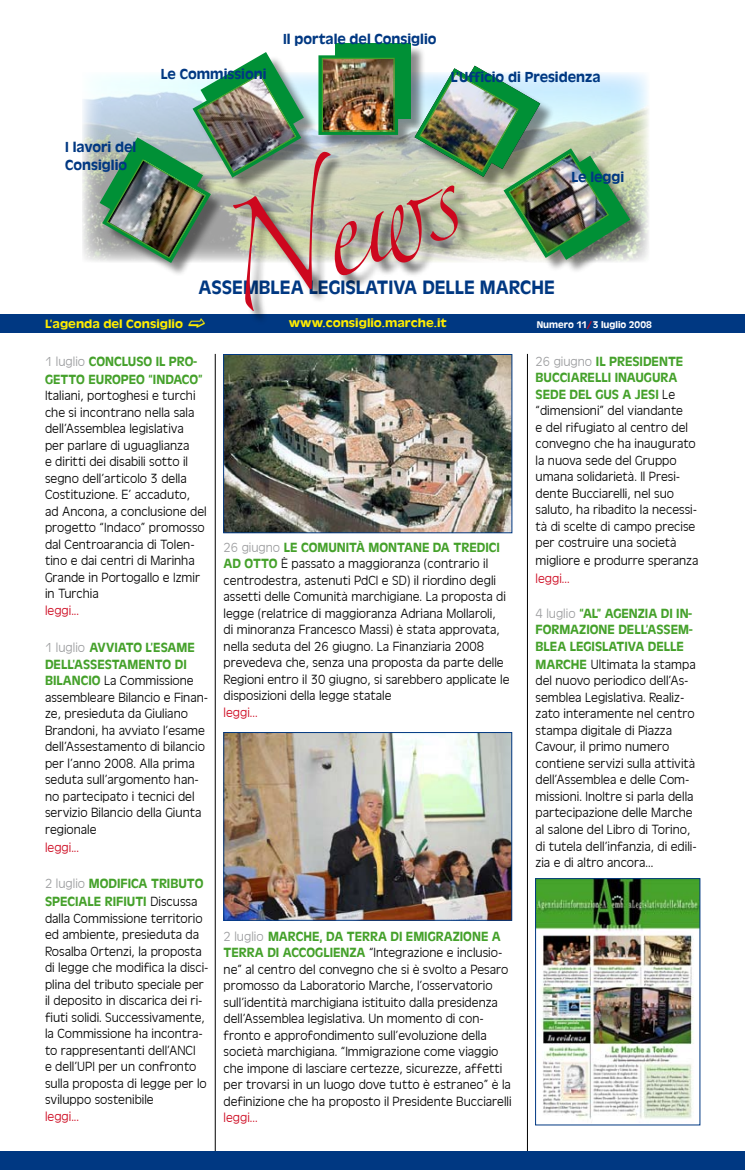
<style>
.page{position:relative;width:745px;height:1170px;background:#fff}
.page>*{position:absolute;margin:0;border:0;box-sizing:border-box;transform-origin:0 0}
.t1{font:86.25px "Zapfino";color:#cd071e;scale:.87 1}
.t2{font:500 20px "Antique Oli T";color:#003882}
.t3{font:500 15px/18px "Antique Oli T";color:#003882}
.t4{font:13.75px/16.5px "Antique Oli T Ligh";color:#000}
.t5{font:500 13.75px/16.5px "Antique Oli T";color:#45a12b}
.t6{font:13.75px "Antique Oli T Ligh";color:#cd071e}
.t7{font:500 12.38px "Antique Oli T";color:#ffed00;scale:1.11 1}
.t8{font:500 10px "Antique Oli T";color:#fff}
.s1{font-size:93.75px}
.s2{font-family:"Antique Oli T Ligh";font-weight:400;color:#9c9d9f}
.s3{font-family:"Antique Oli T";font-weight:500;color:#45a12b}
.s4{font-family:"Antique Oli T Ligh";font-weight:400;color:#000}
.s5{color:#cd071e}
</style>
<div class="page">
<img style="left:82px;top:80px;width:18px;height:182px">
<div style="left:101px;top:45px;width:573px;height:275px;background:#000;opacity:.45"></div>
<div style="left:334px;top:43px;width:76px;height:76px;background:#009036"></div>
<svg style="left:318px;top:55px;width:80px;height:80px"></svg>
<img style="left:323px;top:60px;width:69px;height:70px">
<div style="left:321px;top:58px;width:73px;height:74px;border:1px solid #45a12b"></div>
<img style="left:411px;top:66px;width:219px;height:87px">
<img style="left:100px;top:52px;width:204px;height:213px">
<div style="left:0;top:314px;width:744px;height:19px;background:#003882"></div>
<div style="left:234px;top:153px;width:510px;height:873px;background:#000;opacity:.55"></div>
<img style="left:225px;top:734px;width:284px;height:184px">
<div style="left:223px;top:732px;width:288px;height:188px;border:1px solid #003882"></div>
<hr style="left:215px;top:354px;width:1px;height:815px;background:#000">
<hr style="left:527px;top:354px;width:1px;height:815px;background:#000">
<img style="left:225px;top:356px;width:284px;height:175px">
<div style="left:223px;top:354px;width:288px;height:179px;border:1px solid #003882"></div>
<div style="left:0;top:1151px;width:744px;height:18px;background:#003882"></div>
<img style="left:537px;top:880px;width:160px;height:239px">
<div style="left:535px;top:878px;width:164px;height:246px;border:1px solid #003882"></div>
<p class="t3" style="left:65px;top:138px;width:72px">I lavori del<br>Consiglio</p>
<p class="t3" style="left:161px;top:65px;width:107px">Le Commissioni</p>
<p class="t3" style="left:283px;top:31px;width:155px">Il portale del Consiglio</p>
<p class="t3" style="left:450px;top:68px;width:151px">L’Ufficio di Presidenza</p>
<h1 class="t1" style="left:206px;top:239px;width:284px;rotate:-20deg"><span class="s1">N</span>ews</h1>
<h2 class="t2" style="left:198px;top:276px;width:357px">ASSEMBLEA LEGISLATIVA DELLE MARCHE</h2>
<p class="t3" style="left:571px;top:168px;width:54px">Le leggi</p>
<p class="t7" style="left:45px;top:316px;width:126px">L’agenda del Consiglio</p>
<p class="t7" style="left:288px;top:315px;width:144px">www.consiglio.marche.it</p>
<p class="t5" style="left:45px;top:352px;width:159px;line-height:18px"><span class="s2">1 luglio</span> CONCLUSO IL PRO-<br>GETTO EUROPEO “INDACO”</p>
<p class="t4" style="left:45px;top:388px;width:163px">Italiani, portoghesi e turchi che si incontrano nella sala dell’Assemblea legislativa<br>per parlare di uguaglianza<br>e diritti dei disabili sotto il segno dell’articolo 3 della<br>Costituzione. E’ accaduto, ad Ancona, a conclusione del progetto “Indaco” promosso dal Centroarancia di Tolen&shy;tino e dai centri di Marinha<br>Grande in Portogallo e Izmir in Turchia</p>
<p class="t6" style="left:45px;top:603px;width:36px">leggi...</p>
<p class="t5" style="left:45px;top:639px;width:151px"><span class="s2">1 luglio</span> AVVIATO L’ESAME<br>DELL’ASSESTAMENTO DI</p>
<p class="t4" style="left:45px;top:673px;width:164px"><span class="s3">BILANCIO</span> La Commissione assembleare Bilancio e Finan&shy;ze, presieduta da Giuliano<br>Brandoni, ha avviato l’esame dell’Assestamento di bilancio per l’anno 2008. Alla prima seduta sull’argomento han&shy;no partecipato i tecnici del servizio Bilancio della Giunta regionale</p>
<p class="t6" style="left:45px;top:840px;width:36px">leggi...</p>
<p class="t5" style="left:45px;top:874px;width:160px;line-height:18px"><span class="s2">2 luglio</span> MODIFICA TRIBUTO<br>SPECIALE RIFIUTI <span class="s4">Discussa</span></p>
<p class="t4" style="left:45px;top:910px;width:165px">dalla Commissione territorio ed ambiente, presieduta da<br>Rosalba Ortenzi, la proposta di legge che modifica la disci&shy;plina del tributo speciale per il deposito in discarica dei ri&shy;fiuti solidi. Successivamente, la Commissione ha incontra&shy;to rappresentanti dell’ANCI<br>e dell’UPI per un confronto sulla proposta di legge per lo sviluppo sostenibile</p>
<p class="t6" style="left:45px;top:1108px;width:36px">leggi...</p>
<p class="t5" style="left:223px;top:539px;width:277px"><span class="s2">26 giugno</span> LE COMUNITÀ MONTANE DA TREDICI</p>
<p class="t4" style="left:223px;top:556px;width:287px"><span class="s3">AD OTTO</span> È passato a maggioranza (contrario il centrodestra, astenuti PdCI e SD) il riordino degli assetti delle Comunità marchigiane. La proposta di legge (relatrice di maggioranza Adriana Mollaroli,<br>di minoranza Francesco Massi) è stata approvata, nella seduta del 26 giugno. La Finanziaria 2008 prevedeva che, senza una proposta da parte delle Regioni entro il 30 giugno, si sarebbero applicate le disposizioni della legge statale</p>
<p class="t6" style="left:223px;top:705px;width:36px">leggi...</p>
<p class="t5" style="left:223px;top:927px;width:278px"><span class="s2">2 luglio</span> MARCHE, DA TERRA DI EMIGRAZIONE A</p>
<p class="t4" style="left:223px;top:944px;width:289px"><span class="s3">TERRA DI ACCOGLIENZA</span> “Integrazione e inclusio&shy;ne” al centro del convegno che si è svolto a Pesaro promosso da Laboratorio Marche, l’osservatorio sull’identità marchigiana istituito dalla presidenza dell’Assemblea legislativa. Un momento di con&shy;fronto e approfondimento sull’evoluzione della società marchigiana. “Immigrazione come viaggio che impone di lasciare certezze, sicurezze, affetti per trovarsi in un luogo dove tutto è estraneo” è la definizione che ha proposto il Presidente Bucciarelli</p>
<p class="t6" style="left:223px;top:1110px;width:36px">leggi...</p>
<p class="t8" style="left:536px;top:319px;width:116px">Numero 11<span class="s5">/</span>3 luglio 2008</p>
<p class="t5" style="left:535px;top:353px;width:149px"><span class="s2">26 giugno</span> IL PRESIDENTE<br>BUCCIARELLI INAUGURA<br>SEDE DEL GUS A JESI <span class="s4">Le</span></p>
<p class="t4" style="left:535px;top:403px;width:163px">“dimensioni” del viandante<br>e del rifugiato al centro del convegno che ha inaugurato la nuova sede del Gruppo umana solidarietà. Il Presi&shy;dente Bucciarelli, nel suo saluto, ha ribadito la necessi&shy;tà di scelte di campo precise per costruire una società</p>
<p class="t4" style="left:535px;top:553px;width:164px">migliore e produrre speranza</p>
<p class="t6" style="left:535px;top:571px;width:36px">leggi...</p>
<p class="t5" style="left:535px;top:605px;width:158px;text-align:justify"><span class="s2">4 luglio</span> “AL” AGENZIA DI IN-FORMAZIONE DELL’ASSEM-BLEA LEGISLATIVA DELLE</p>
<p class="t4" style="left:535px;top:656px;width:163px"><span class="s3">MARCHE</span> Ultimata la stampa del nuovo periodico dell’As&shy;semblea Legislativa. Realiz&shy;zato interamente nel centro stampa digitale di Piazza<br>Cavour, il primo numero contiene servizi sulla attività dell’Assemblea e delle Com&shy;missioni. Inoltre si parla della partecipazione delle Marche al salone del Libro di Torino, di tutela dell’infanzia, di edili&shy;zia e di altro ancora...</p>
</div>
